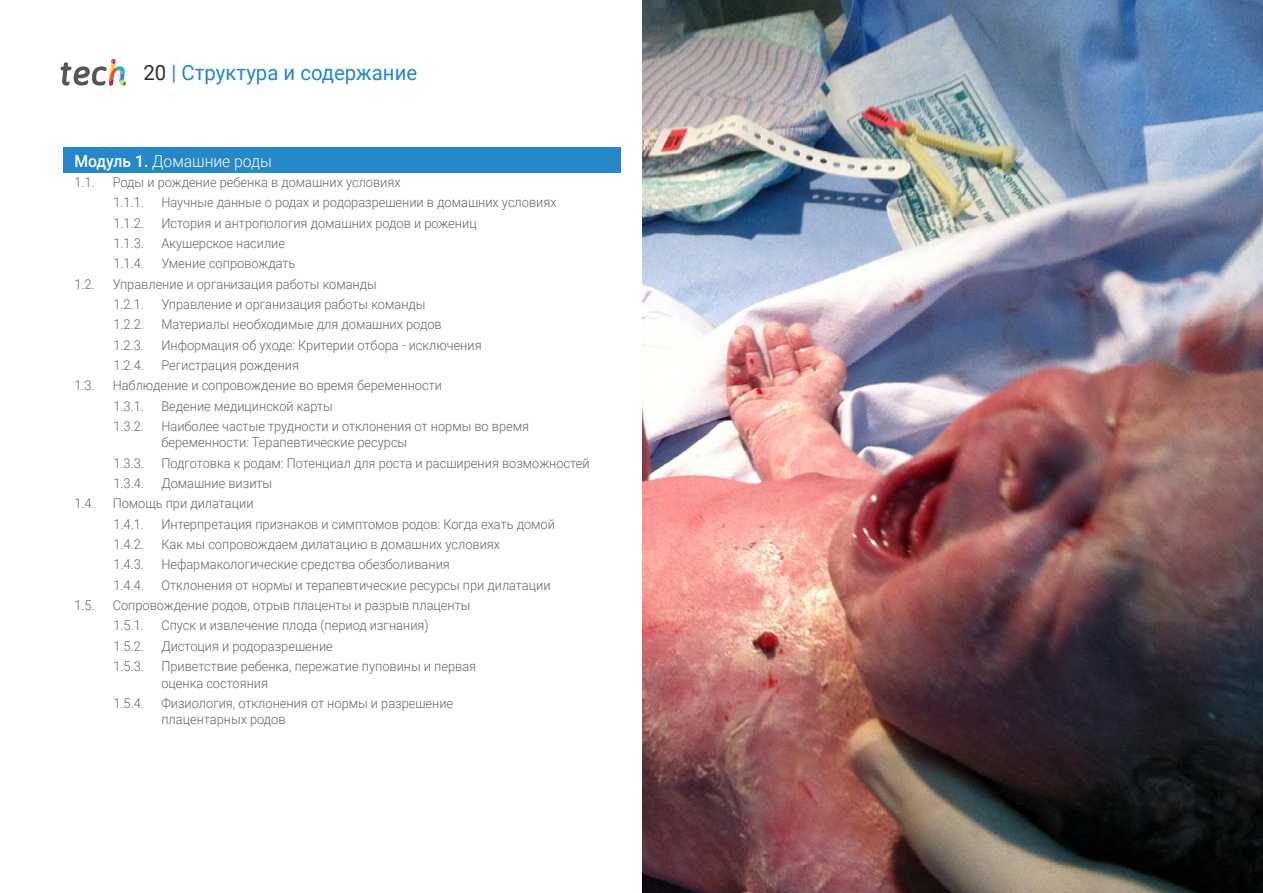
<style>
.page{position:relative;width:1263px;height:893px;background:#fff}
.page>*{position:absolute;margin:0;border:0;box-sizing:border-box;transform-origin:0 0}
.t1{font:21px "Roboto";color:#2488c9}
.t2{font:300 16.5px "Roboto";color:#fff;scale:.95 1}
.t3{font:300 13.5px/20.4px "Roboto";color:#61646a;scale:.95 1}
.s1{color:#312e20}
.s2{font-weight:500}
</style>
<div class="page">
<div style="left:63px;top:148px;width:558px;height:25px;background:#2488c9"></div>
<svg style="left:61px;top:59px;width:65px;height:27px"></svg>
<img style="left:642px;top:0;width:621px;height:893px">
<h1 class="t1" style="left:144px;top:57px;width:275px"><span class="s1">20</span> | Структура и содержание</h1>
<p class="t2" style="left:74px;top:149px;width:209px"><span class="s2">Модуль 1.</span> Домашние роды</p>
<p class="t3" style="left:74px;top:171px;width:23px">1.1.</p>
<p class="t3" style="left:113px;top:171px;width:305px">Роды и рождение ребенка в домашних условиях<br>1.1.1.</p>
<p class="t3" style="left:161px;top:192px;width:417px">Научные данные о родах и родоразрешении в домашних условиях</p>
<p class="t3" style="left:113px;top:212px;width:34px">1.1.2.</p>
<p class="t3" style="left:161px;top:212px;width:333px">История и антропология домашних родов и рожениц</p>
<p class="t3" style="left:113px;top:232px;width:34px">1.1.3.</p>
<p class="t3" style="left:161px;top:232px;width:132px">Акушерское насилие</p>
<p class="t3" style="left:113px;top:253px;width:34px">1.1.4.</p>
<p class="t3" style="left:161px;top:253px;width:143px">Умение сопровождать</p>
<p class="t3" style="left:74px;top:273px;width:23px">1.2.</p>
<p class="t3" style="left:113px;top:273px;width:279px">Управление и организация работы команды<br>1.2.1.</p>
<p class="t3" style="left:161px;top:293px;width:279px">Управление и организация работы команды</p>
<p class="t3" style="left:113px;top:314px;width:34px">1.2.2.</p>
<p class="t3" style="left:161px;top:314px;width:297px">Материалы необходимые для домашних родов</p>
<p class="t3" style="left:113px;top:334px;width:34px">1.2.3.</p>
<p class="t3" style="left:161px;top:334px;width:339px">Информация об уходе: Критерии отбора - исключения</p>
<p class="t3" style="left:113px;top:354px;width:34px">1.2.4.</p>
<p class="t3" style="left:161px;top:354px;width:146px">Регистрация рождения</p>
<p class="t3" style="left:74px;top:375px;width:23px">1.3.</p>
<p class="t3" style="left:113px;top:375px;width:348px">Наблюдение и сопровождение во время беременности<br>1.3.1.</p>
<p class="t3" style="left:161px;top:395px;width:182px">Ведение медицинской карты</p>
<p class="t3" style="left:113px;top:415px;width:34px">1.3.2.</p>
<p class="t3" style="left:161px;top:417px;width:389px;line-height:16.5px">Наиболее частые трудности и отклонения от нормы во время беременности: Терапевтические ресурсы</p>
<p class="t3" style="left:113px;top:452px;width:34px">1.3.3.</p>
<p class="t3" style="left:161px;top:452px;width:452px">Подготовка к родам: Потенциал для роста и расширения возможностей</p>
<p class="t3" style="left:113px;top:472px;width:34px">1.3.4.</p>
<p class="t3" style="left:161px;top:472px;width:118px">Домашние визиты</p>
<p class="t3" style="left:74px;top:493px;width:23px">1.4.</p>
<p class="t3" style="left:113px;top:493px;width:150px">Помощь при дилатации<br>1.4.1.</p>
<p class="t3" style="left:161px;top:513px;width:416px">Интерпретация признаков и симптомов родов: Когда ехать домой</p>
<p class="t3" style="left:113px;top:533px;width:34px">1.4.2.</p>
<p class="t3" style="left:161px;top:533px;width:358px">Как мы сопровождаем дилатацию в домашних условиях</p>
<p class="t3" style="left:113px;top:554px;width:34px">1.4.3.</p>
<p class="t3" style="left:161px;top:554px;width:305px">Нефармакологические средства обезболивания</p>
<p class="t3" style="left:113px;top:574px;width:34px">1.4.4.</p>
<p class="t3" style="left:161px;top:574px;width:411px">Отклонения от нормы и терапевтические ресурсы при дилатации</p>
<p class="t3" style="left:74px;top:594px;width:23px">1.5.</p>
<p class="t3" style="left:113px;top:594px;width:378px">Сопровождение родов, отрыв плаценты и разрыв плаценты<br>1.5.1.</p>
<p class="t3" style="left:161px;top:615px;width:283px">Спуск и извлечение плода (период изгнания)</p>
<p class="t3" style="left:113px;top:635px;width:34px">1.5.2.</p>
<p class="t3" style="left:161px;top:635px;width:182px">Дистоция и родоразрешение</p>
<p class="t3" style="left:113px;top:655px;width:34px">1.5.3.</p>
<p class="t3" style="left:161px;top:657px;width:333px;line-height:16.5px">Приветствие ребенка, пережатие пуповины и первая оценка состояния</p>
<p class="t3" style="left:113px;top:692px;width:34px">1.5.4.</p>
<p class="t3" style="left:161px;top:694px;width:309px;line-height:16.5px">Физиология, отклонения от нормы и разрешение плацентарных родов</p>
</div>
